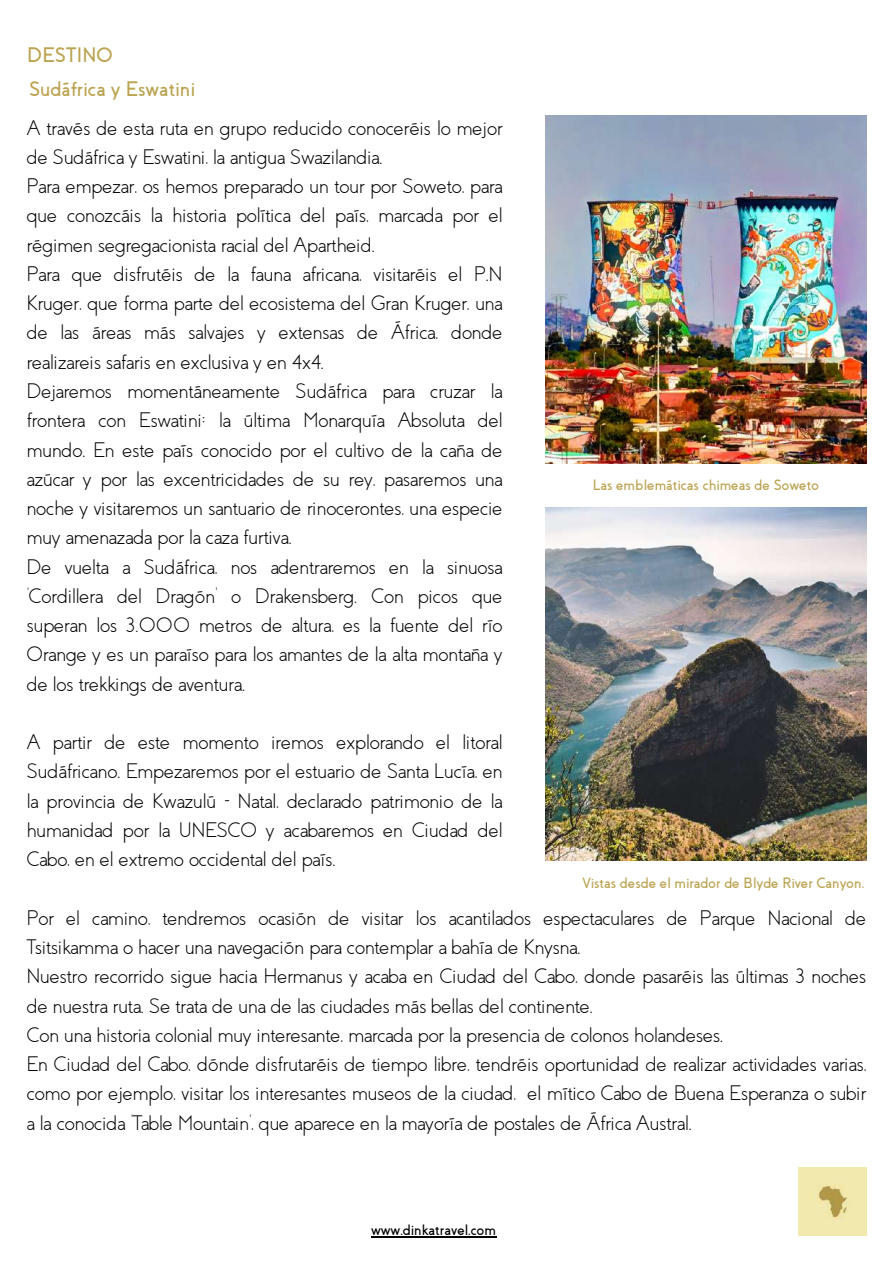
<style>
.page{position:relative;width:893px;height:1264px;background:#fff}
.page>*{position:absolute;margin:0;border:0;box-sizing:border-box;transform-origin:0 0}
.t1{font:300 21px/29.2px "Coves";color:#000}
.t2{font:700 21px "Coves";color:#bba350}
.t3{font:700 15px "Coves";color:#bba350}
.t4{font:700 15px "Coves";color:#000}
</style>
<div class="page">
<img style="left:545px;top:115px;width:321px;height:348px">
<img style="left:545px;top:507px;width:321px;height:353px">
<img style="left:798px;top:1167px;width:68px;height:68px">
<hr style="left:371px;top:1236px;width:125px;height:1px;background:#000">
<p class="t2" style="left:27px;top:45px;width:87px">DESTINO</p>
<p class="t2" style="left:29px;top:78px;width:167px">Sudáfrica y Eswatini</p>
<p class="t1" style="left:27px;top:113px;width:477px">A través de esta ruta en grupo reducido conoceréis lo mejor de Sudáfrica y Eswatini, la antigua Swazilandia.<br>Para empezar, os hemos preparado un tour por Soweto, para que conozcáis la historia política del país, marcada por el régimen segregacionista racial del Apartheid.<br>Para que disfrutéis de la fauna africana, visitaréis el P.N Kruger, que forma parte del ecosistema del Gran Kruger, una de las áreas más salvajes y extensas de África, donde realizareis safaris en exclusiva y en 4x4.<br>Dejaremos momentáneamente Sudáfrica para cruzar la frontera con Eswatini: la última Monarquía Absoluta del mundo. En este país conocido por el cultivo de la caña de azúcar y por las excentricidades de su rey, pasaremos una noche y visitaremos un santuario de rinocerontes, una especie muy amenazada por la caza furtiva.<br>De vuelta a Sudáfrica, nos adentraremos en la sinuosa 'Cordillera del Dragón' o Drakensberg. Con picos que superan los 3.000 metros de altura, es la fuente del río Orange y es un paraíso para los amantes de la alta montaña y de los trekkings de aventura.</p>
<p class="t3" style="left:592px;top:477px;width:228px">Las emblemáticas chimeas de Soweto</p>
<p class="t1" style="left:27px;top:728px;width:477px;text-align:justify">A partir de este momento iremos explorando el litoral Sudáfricano. Empezaremos por el estuario de Santa Lucía, en la provincia de Kwazulú - Natal, declarado patrimonio de la humanidad por la UNESCO y acabaremos en Ciudad del Cabo, en el extremo occidental del país.</p>
<p class="t1" style="left:27px;top:903px;width:840px">Por el camino, tendremos ocasión de visitar los acantilados espectaculares de Parque Nacional de Tsitsikamma o hacer una navegación para contemplar a bahía de Knysna.<br>Nuestro recorrido sigue hacia Hermanus y acaba en Ciudad del Cabo, donde pasaréis las últimas 3 noches de nuestra ruta. Se trata de una de las ciudades más bellas del continente.<br>Con una historia colonial muy interesante, marcada por la presencia de colonos holandeses.<br>En Ciudad del Cabo, dónde disfrutaréis de tiempo libre, tendréis oportunidad de realizar actividades varias, como por ejemplo, visitar los interesantes museos de la ciudad, el mítico Cabo de Buena Esperanza o subir a la conocida 'Table Mountain', que aparece en la mayoría de postales de África Austral.</p>
<p class="t3" style="left:582px;top:875px;width:283px">Vistas desde el mirador de Blyde River Canyon.</p>
<p class="t4" style="left:371px;top:1222px;width:126px">www.dinkatravel.com</p>
</div>
